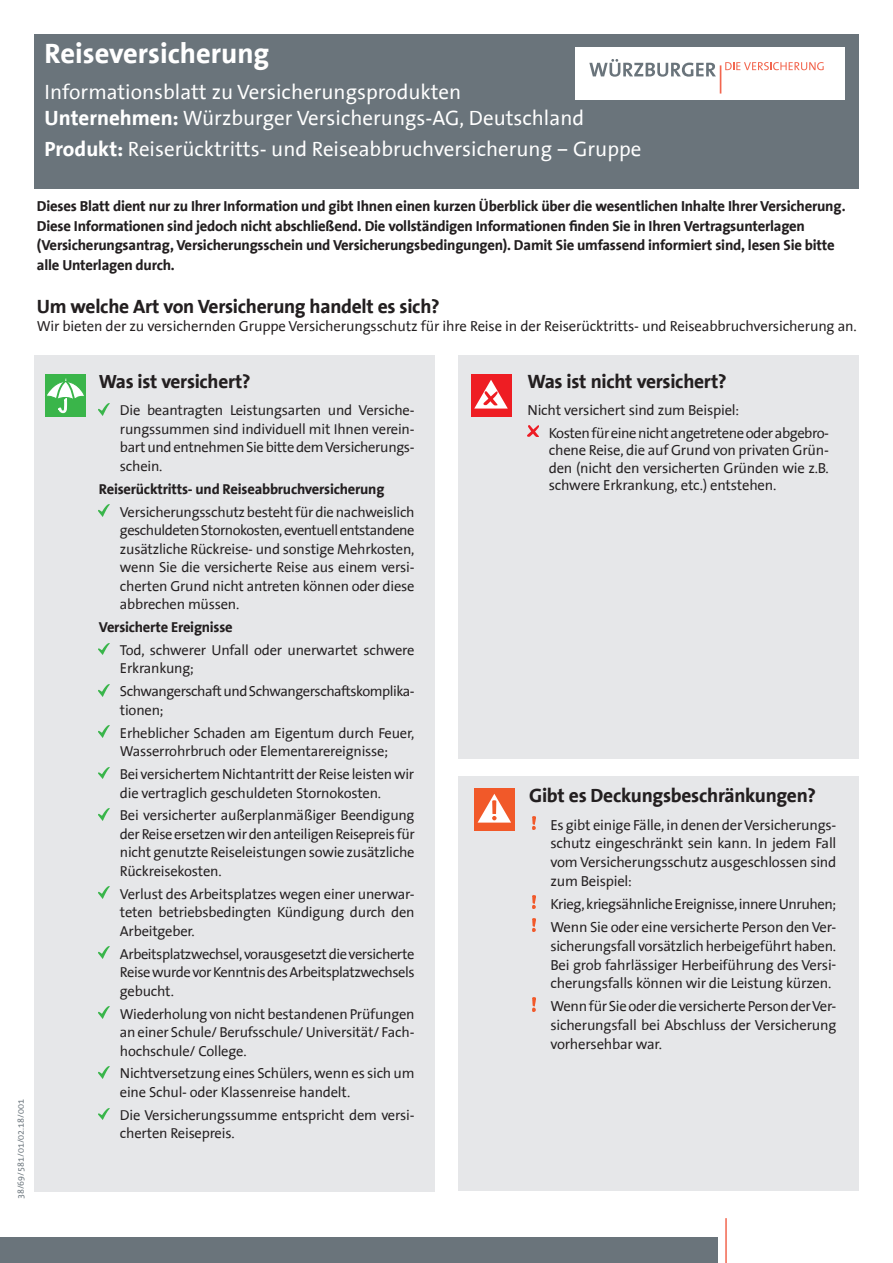
<style>
.page{position:relative;width:893px;height:1263px;background:#fff}
.page>*{position:absolute;margin:0;border:0;box-sizing:border-box;transform-origin:0 0}
.t1{font:700 28.5px "The Sans Office Unicode";color:#fff}
.t2{font:21px/25.5px "The Sans Office Unicode";color:#fff}
.t3{font:700 19.5px "The Sans Office Unicode";letter-spacing:-.015em;color:#231f20}
.t4{font:700 19.35px "The Sans Office Unicode";letter-spacing:-.015em;color:#231f20}
.t5{font:14.7px/18.8px "The Sans Office Unicode";letter-spacing:-.015em;color:#231f20;text-align:justify}
.t6{font:700 14.7px/19.5px "The Sans Office Unicode";letter-spacing:-.015em;color:#231f20}
.t7{font:14.7px/23px "The Sans Office Unicode";letter-spacing:-.035em;color:#231f20}
.t8{font:14.55px/18.6px "The Sans Office Unicode";letter-spacing:-.015em;color:#231f20;text-align:justify}
.t9{font:700 14.55px "The Sans Office Unicode";letter-spacing:-.015em;color:#231f20}
.t10{font:14.55px/18.6px "The Sans Office Unicode";letter-spacing:-.035em;color:#231f20}
.t11{font:9px "The Sans Office Unicode";color:#6a747b}
.s1{font-weight:700}
</style>
<div class="page">
<div style="left:34px;top:34px;width:825px;height:155px;background:#6a747b"></div>
<div style="left:575px;top:47px;width:270px;height:53px;background:#fff"></div>
<svg style="left:589px;top:59px;width:234px;height:34px"></svg>
<div style="left:0;top:1238px;width:717px;height:25px;background:#6a747b"></div>
<hr style="left:725px;top:1218px;width:2px;height:45px;background:#f2664f">
<div style="left:34px;top:355px;width:400px;height:836px;background:#e6e7e9"></div>
<div style="left:45px;top:374px;width:41px;height:43px;background:#3ab54a"></div>
<svg style="left:47px;top:378px;width:37px;height:35px"></svg>
<svg style="left:99px;top:403px;width:10px;height:12px"></svg>
<svg style="left:99px;top:505px;width:10px;height:11px"></svg>
<svg style="left:99px;top:643px;width:10px;height:12px"></svg>
<svg style="left:99px;top:684px;width:10px;height:12px"></svg>
<svg style="left:99px;top:726px;width:10px;height:11px"></svg>
<svg style="left:99px;top:767px;width:10px;height:12px"></svg>
<svg style="left:99px;top:808px;width:10px;height:12px"></svg>
<svg style="left:99px;top:887px;width:10px;height:12px"></svg>
<svg style="left:99px;top:947px;width:10px;height:12px"></svg>
<svg style="left:99px;top:1007px;width:10px;height:11px"></svg>
<svg style="left:99px;top:1067px;width:10px;height:11px"></svg>
<svg style="left:99px;top:1108px;width:10px;height:12px"></svg>
<div style="left:459px;top:355px;width:400px;height:403px;background:#e6e7e9"></div>
<div style="left:471px;top:374px;width:40px;height:43px;background:#ee1d23"></div>
<svg style="left:474px;top:380px;width:34px;height:29px"></svg>
<svg style="left:527px;top:426px;width:11px;height:10px"></svg>
<div style="left:459px;top:777px;width:400px;height:414px;background:#e6e7e9"></div>
<div style="left:474px;top:788px;width:41px;height:43px;background:#f15929"></div>
<svg style="left:478px;top:794px;width:33px;height:29px"></svg>
<img style="left:532px;top:816px;width:4px;height:14px">
<svg style="left:532px;top:896px;width:4px;height:13px"></svg>
<svg style="left:532px;top:919px;width:4px;height:13px"></svg>
<svg style="left:532px;top:998px;width:4px;height:13px"></svg>
<h1 class="t1" style="left:45px;top:38px;width:226px">Reiseversicherung</h1>
<h2 class="t2" style="left:45px;top:80px;width:541px">Informationsblatt zu Versicherungsprodukten<br><span class="s1">Unternehmen:</span> Würzburger Versicherungs-AG, Deutschland</h2>
<h2 class="t2" style="left:45px;top:136px;width:598px"><span class="s1">Produkt:</span> Reiserücktritts- und Reiseabbruchversicherung – Gruppe</h2>
<p class="t6" style="left:37px;top:196px;width:810px">Dieses Blatt dient nur zu Ihrer Information und gibt Ihnen einen kurzen Überblick über die wesentlichen Inhalte Ihrer Versicherung.<br>Diese Informationen sind jedoch nicht abschließend. Die vollständigen Informationen finden Sie in Ihren Vertragsunterlagen (Versicherungsantrag, Versicherungsschein und Versicherungsbedingungen). Damit Sie umfassend informiert sind, lesen Sie bitte alle Unterlagen durch.</p>
<h3 class="t3" style="left:37px;top:295px;width:404px">Um welche Art von Versicherung handelt es sich?</h3>
<p class="t5" style="left:37px;top:317px;width:821px">Wir bieten der zu versichernden Gruppe Versicherungsschutz für ihre Reise in der Reiserücktritts- und Reiseabbruchversicherung an.</p>
<p class="t11" style="left:16px;top:1199px;width:102px;rotate:-90deg">38/69/581/01/02.18/001</p>
<h3 class="t4" style="left:99px;top:371px;width:153px">Was ist versichert?</h3>
<p class="t8" style="left:120px;top:401px;width:296px">Die beantragten Leistungsarten und Versiche&shy;rungssummen sind individuell mit Ihnen verein&shy;bart und entnehmen Sie bitte dem Versicherungs&shy;schein.</p>
<p class="t9" style="left:99px;top:481px;width:287px">Reiserücktritts- und Reiseabbruchversicherung</p>
<p class="t8" style="left:120px;top:503px;width:296px">Versicherungsschutz besteht für die nachweislich geschuldeten Stornokosten, eventuell entstandene zusätzliche Rückreise- und sonstige Mehrkosten, wenn Sie die versicherte Reise aus einem versi&shy;cherten Grund nicht antreten können oder diese abbrechen müssen.</p>
<p class="t9" style="left:99px;top:619px;width:135px">Versicherte Ereignisse</p>
<p class="t8" style="left:120px;top:641px;width:296px">Tod, schwerer Unfall oder unerwartet schwere<br>Erkrankung;</p>
<p class="t10" style="left:120px;top:682px;width:296px">Schwangerschaft und Schwangerschaftskomplika&shy;tionen;</p>
<p class="t8" style="left:120px;top:724px;width:296px">Erheblicher Schaden am Eigentum durch Feuer,<br>Wasserrohrbruch oder Elementarereignisse;</p>
<p class="t8" style="left:120px;top:765px;width:296px">Bei versichertem Nichtantritt der Reise leisten wir die vertraglich geschuldeten Stornokosten.</p>
<p class="t8" style="left:120px;top:806px;width:296px">Bei versicherter außerplanmäßiger Beendigung der Reise ersetzen wir den anteiligen Reisepreis für nicht genutzte Reiseleistungen sowie zusätzliche Rückreisekosten.</p>
<p class="t8" style="left:120px;top:885px;width:296px">Verlust des Arbeitsplatzes wegen einer unerwar&shy;teten betriebsbedingten Kündigung durch den Arbeitgeber.</p>
<p class="t8" style="left:120px;top:945px;width:296px">Arbeitsplatzwechsel, vorausgesetzt die versicherte Reise wurde vor Kenntnis des Arbeitsplatzwechsels gebucht.</p>
<p class="t8" style="left:120px;top:1005px;width:296px">Wiederholung von nicht bestandenen Prüfungen an einer Schule/ Berufsschule/ Universität/ Fach&shy;hochschule/ College.</p>
<p class="t8" style="left:120px;top:1065px;width:296px">Nichtversetzung eines Schülers, wenn es sich um eine Schul- oder Klassenreise handelt.</p>
<p class="t8" style="left:120px;top:1106px;width:296px">Die Versicherungssumme entspricht dem versi&shy;cherten Reisepreis.</p>
<h3 class="t3" style="left:527px;top:371px;width:201px">Was ist nicht versichert?</h3>
<p class="t7" style="left:549px;top:398px;width:282px;text-indent:-21px">Nicht versichert sind zum Beispiel:<br>Kosten für eine nicht angetretene oder abgebro-</p>
<p class="t5" style="left:549px;top:442px;width:282px;line-height:17.7px">chene Reise, die auf Grund von privaten Grün&shy;den (nicht den versicherten Gründen wie z.B. schwere Erkrankung, etc.) entstehen.</p>
<h3 class="t3" style="left:529px;top:785px;width:288px">Gibt es Deckungsbeschränkungen?</h3>
<p class="t5" style="left:550px;top:816px;width:287px">Es gibt einige Fälle, in denen der Versicherungs&shy;schutz eingeschränkt sein kann. In jedem Fall vom Versicherungsschutz ausgeschlossen sind zum Beispiel:</p>
<p class="t5" style="left:550px;top:893px;width:287px;line-height:23px">Krieg, kriegsähnliche Ereignisse, innere Unruhen;<br>Wenn Sie oder eine versicherte Person den Ver-</p>
<p class="t5" style="left:550px;top:937px;width:287px">sicherungsfall vorsätzlich herbeigeführt haben.<br>Bei grob fahrlässiger Herbeiführung des Versi&shy;cherungsfalls können wir die Leistung kürzen.</p>
<p class="t5" style="left:550px;top:997px;width:287px">Wenn für Sie oder die versicherte Person der Ver&shy;sicherungsfall bei Abschluss der Versicherung vorhersehbar war.</p>
</div>
